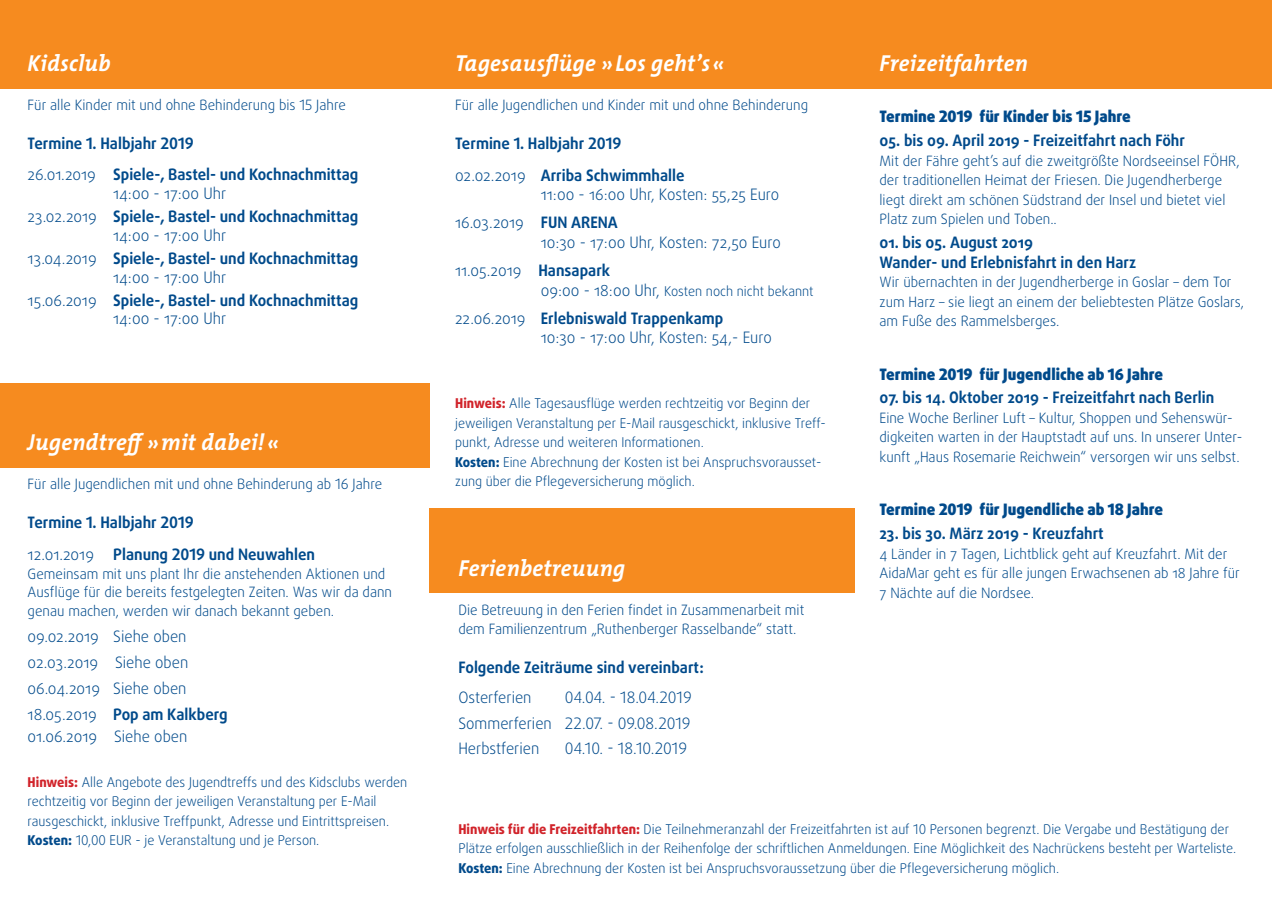
<style>
.page{position:relative;width:1272px;height:902px;background:#fff}
.page>*{position:absolute;margin:0;border:0;box-sizing:border-box;transform-origin:0 0}
.t1{font:italic 700 23.25px "The Mix";letter-spacing:.015em;color:#fff;scale:.95 1}
.t2{font:700 15.75px/23px "Daxline Pro";color:#004a8b;scale:.95 1}
.t3{font:300 15.75px/26px "Daxline Pro";color:#004a8b;scale:.95 1}
.t4{font:900 15.75px "Daxline Pro";color:#004a8b;scale:.95 1}
.t5{font:300 14.25px/19.5px "Daxline Pro";color:#004a8b;scale:.95 1}
.t6{font:300 13.5px/19.5px "Daxline Pro";color:#004a8b;scale:.95 1}
.s1{font-weight:300}
.s2{font-weight:700}
.s3{font-weight:800;color:#d1232a}
.s4{font-weight:800}
.s5{font-size:15.75px}
</style>
<div class="page">
<div style="left:0;top:0;width:1271px;height:89px;background:#f68b1f"></div>
<div style="left:0;top:383px;width:429px;height:84px;background:#f68b1f"></div>
<div style="left:429px;top:508px;width:426px;height:84px;background:#f68b1f"></div>
<h1 class="t1" style="left:28px;top:43px;width:89px">Kidsclub</h1>
<p class="t5" style="left:28px;top:95px;width:336px">Für alle Kinder mit und ohne Behinderung bis 15 Jahre</p>
<p class="t2" style="left:28px;top:127px;width:349px;line-height:31.5px">Termine 1. Halbjahr 2019<br><span class="s1">26.01.2019</span> Spiele-, Bastel- und Kochnachmittag</p>
<p class="t2" style="left:28px;top:182px;width:349px;text-indent:85px"><span class="s1">14:00 - 17:00 Uhr<br>23.02.2019</span> Spiele-, Bastel- und Kochnachmittag</p>
<p class="t2" style="left:28px;top:224px;width:349px;text-indent:85px"><span class="s1">14:00 - 17:00 Uhr<br>13.04.2019</span> Spiele-, Bastel- und Kochnachmittag</p>
<p class="t2" style="left:28px;top:265px;width:349px;text-indent:85px"><span class="s1">14:00 - 17:00 Uhr<br>15.06.2019</span> Spiele-, Bastel- und Kochnachmittag</p>
<p class="t3" style="left:113px;top:306px;width:121px">14:00 - 17:00 Uhr</p>
<h1 class="t1" style="left:28px;top:423px;width:266px">Jugendtreff »mit dabei!«</h1>
<p class="t5" style="left:28px;top:474px;width:375px">Für alle Jugendlichen mit und ohne Behinderung ab 16 Jahre</p>
<p class="t2" style="left:28px;top:507px;width:304px;line-height:31.5px">Termine 1. Halbjahr 2019<br><span class="s1">12.01.2019</span> Planung 2019 und Neuwahlen</p>
<p class="t5" style="left:28px;top:564px;width:385px;line-height:18.8px">Gemeinsam mit uns plant Ihr die anstehenden Aktionen und<br>Ausflüge für die bereits festgelegten Zeiten. Was wir da dann genau machen, werden wir danach bekannt geben.</p>
<p class="t3" style="left:28px;top:623px;width:212px">09.02.2019 Siehe oben<br>02.03.2019 Siehe oben<br>06.04.2019 Siehe oben<br>18.05.2019 <span class="s2">Pop am Kalkberg</span></p>
<p class="t3" style="left:28px;top:723px;width:170px">01.06.2019 Siehe oben</p>
<p class="t6" style="left:28px;top:772px;width:401px"><span class="s3">Hinweis:</span> Alle Angebote des Jugendtreffs und des Kidsclubs werden rechtzeitig vor Beginn der jeweiligen Veranstaltung per E-Mail rausgeschickt, inklusive Treffpunkt, Adresse und Eintrittspreisen.<br><span class="s4">Kosten:</span> 10,00 EUR - je Veranstaltung und je Person.</p>
<h1 class="t1" style="left:455px;top:43px;width:285px">Tagesausflüge »Los geht’s«</h1>
<p class="t5" style="left:455px;top:95px;width:373px">Für alle Jugendlichen und Kinder mit und ohne Behinderung</p>
<p class="t2" style="left:455px;top:127px;width:243px;line-height:32.2px">Termine 1. Halbjahr 2019<br><span class="s1">02.02.2019</span> Arriba Schwimmhalle</p>
<p class="t3" style="left:455px;top:181px;width:342px;line-height:28px;text-indent:85px">11:00 - 16:00 Uhr, Kosten: 55,25 Euro<br>16.03.2019 <span class="s2">FUN ARENA</span></p>
<p class="t3" style="left:455px;top:228px;width:344px;line-height:28px;text-indent:85px">10:30 - 17:00 Uhr, Kosten: 72,50 Euro<br>11.05.2019 <span class="s2">Hansapark</span></p>
<p class="t6" style="left:540px;top:281px;width:289px"><span class="s5">09:00 - 18:00 Uhr,</span> Kosten noch nicht bekannt</p>
<p class="t3" style="left:540px;top:308px;width:245px;line-height:19.5px;text-indent:-85px">22.06.2019 <span class="s2">Erlebniswald Trappenkamp<br></span>10:30 - 17:00 Uhr, Kosten: 54,- Euro</p>
<p class="t6" style="left:455px;top:394px;width:392px"><span class="s3">Hinweis:</span> Alle Tagesausflüge werden rechtzeitig vor Beginn der jeweiligen Veranstaltung per E-Mail rausgeschickt, inklusive Treff&shy;punkt, Adresse und weiteren Informationen.<br><span class="s4">Kosten:</span> Eine Abrechnung der Kosten ist bei Anspruchsvorausset&shy;zung über die Pflegeversicherung möglich.</p>
<h1 class="t1" style="left:458px;top:548px;width:177px">Ferienbetreuung</h1>
<p class="t5" style="left:458px;top:600px;width:365px">Die Betreuung in den Ferien findet in Zusammenarbeit mit dem Familienzentrum „Ruthenberger Rasselbande“ statt.</p>
<p class="t2" style="left:458px;top:656px;width:260px">Folgende Zeiträume sind vereinbart:</p>
<p class="t3" style="left:458px;top:684px;width:79px">Osterferien</p>
<p class="t3" style="left:458px;top:685px;width:247px;line-height:25.5px;text-align:justify;text-indent:107px">04.04. - 18.04.2019<br>Sommerferien 22.07. - 09.08.2019<br>Herbstferien</p>
<p class="t3" style="left:565px;top:735px;width:130px">04.10. - 18.10.2019</p>
<h1 class="t1" style="left:879px;top:43px;width:158px">Freizeitfahrten</h1>
<p class="t4" style="left:879px;top:106px;width:266px">Termine 2019 für Kinder bis 15 Jahre</p>
<p class="t2" style="left:879px;top:129px;width:323px">05. bis 09. April 2019 - Freizeitfahrt nach Föhr</p>
<p class="t5" style="left:879px;top:151px;width:380px">Mit der Fähre geht’s auf die zweitgrößte Nordseeinsel FÖHR, der traditionellen Heimat der Friesen. Die Jugendherberge liegt direkt am schönen Südstrand der Insel und bietet viel Platz zum Spielen und Toben..</p>
<p class="t2" style="left:879px;top:233px;width:272px;line-height:19.5px">01. bis 05. August 2019<br>Wander- und Erlebnisfahrt in den Harz</p>
<p class="t5" style="left:879px;top:272px;width:385px">Wir übernachten in der Jugendherberge in Goslar – dem Tor zum Harz – sie liegt an einem der beliebtesten Plätze Goslars, am Fuße des Rammelsberges.</p>
<p class="t4" style="left:879px;top:363px;width:300px">Termine 2019 für Jugendliche ab 16 Jahre</p>
<p class="t2" style="left:879px;top:386px;width:354px">07. bis 14. Oktober 2019 - Freizeitfahrt nach Berlin</p>
<p class="t5" style="left:879px;top:408px;width:383px">Eine Woche Berliner Luft – Kultur, Shoppen und Sehenswür&shy;digkeiten warten in der Hauptstadt auf uns. In unserer Unter&shy;kunft „Haus Rosemarie Reichwein“ versorgen wir uns selbst.</p>
<p class="t4" style="left:879px;top:499px;width:300px">Termine 2019 für Jugendliche ab 18 Jahre</p>
<p class="t2" style="left:879px;top:522px;width:237px">23. bis 30. März 2019 - Kreuzfahrt</p>
<p class="t5" style="left:879px;top:544px;width:380px">4 Länder in 7 Tagen, Lichtblick geht auf Kreuzfahrt. Mit der<br>AidaMar geht es für alle jungen Erwachsenen ab 18 Jahre für<br>7 Nächte auf die Nordsee.</p>
<p class="t6" style="left:458px;top:819px;width:820px"><span class="s3">Hinweis für die Freizeitfahrten:</span> Die Teilnehmeranzahl der Freizeitfahrten ist auf 10 Personen begrenzt. Die Vergabe und Bestätigung der<br>Plätze erfolgen ausschließlich in der Reihenfolge der schriftlichen Anmeldungen. Eine Möglichkeit des Nachrückens besteht per Warteliste.<br><span class="s4">Kosten:</span> Eine Abrechnung der Kosten ist bei Anspruchsvoraussetzung über die Pflegeversicherung möglich.</p>
</div>
